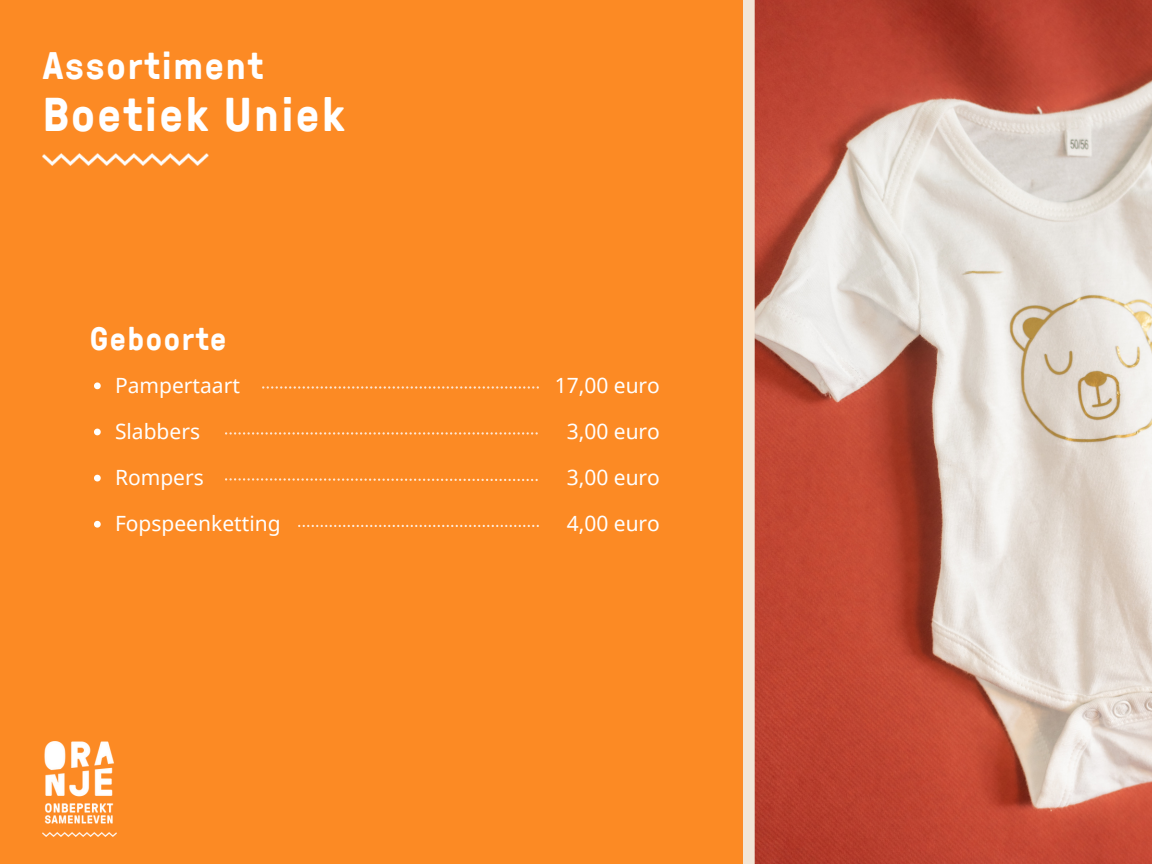
<style>
.page{position:relative;width:1152px;height:864px;background:#fc8a24}
.page>*{position:absolute;margin:0;border:0;box-sizing:border-box;transform-origin:0 0}
.t1{font:700 47.25px "GT Pressura";letter-spacing:.05em;color:#fff}
.t2{font:700 38.25px "GT Pressura";letter-spacing:.05em;color:#fff}
.t3{font:700 32.25px "GT Pressura";letter-spacing:.05em;color:#fff}
.t4{font:21px "Noto Sans";color:#fff}
</style>
<div class="page">
<img style="left:43px;top:741px;width:73px;height:96px">
<img style="left:43px;top:153px;width:165px;height:13px">
<svg style="left:94px;top:382px;width:7px;height:7px"></svg>
<svg style="left:94px;top:429px;width:7px;height:6px"></svg>
<svg style="left:94px;top:475px;width:7px;height:6px"></svg>
<svg style="left:94px;top:521px;width:7px;height:7px"></svg>
<svg style="left:262px;top:386px;width:277px;height:3px"></svg>
<svg style="left:225px;top:432px;width:313px;height:3px"></svg>
<svg style="left:225px;top:478px;width:313px;height:3px"></svg>
<svg style="left:298px;top:525px;width:241px;height:2px"></svg>
<svg style="left:743px;top:0;width:409px;height:864px;background:#cf9386"></svg>
<p class="t2" style="left:43px;top:38px;width:222px">Assortiment</p>
<p class="t1" style="left:43px;top:80px;width:304px">Boetiek Uniek</p>
<p class="t3" style="left:90px;top:315px;width:138px">Geboorte</p>
<p class="t4" style="left:115px;top:370px;width:126px">Pampertaart</p>
<p class="t4" style="left:115px;top:416px;width:87px">Slabbers</p>
<p class="t4" style="left:115px;top:462px;width:90px">Rompers</p>
<p class="t4" style="left:115px;top:509px;width:167px">Fopspeenketting</p>
<p class="t4" style="left:555px;top:370px;width:107px">17,00 euro</p>
<p class="t4" style="left:567px;top:416px;width:95px">3,00 euro</p>
<p class="t4" style="left:567px;top:462px;width:95px">3,00 euro</p>
<p class="t4" style="left:567px;top:509px;width:95px">4,00 euro</p>
</div>
